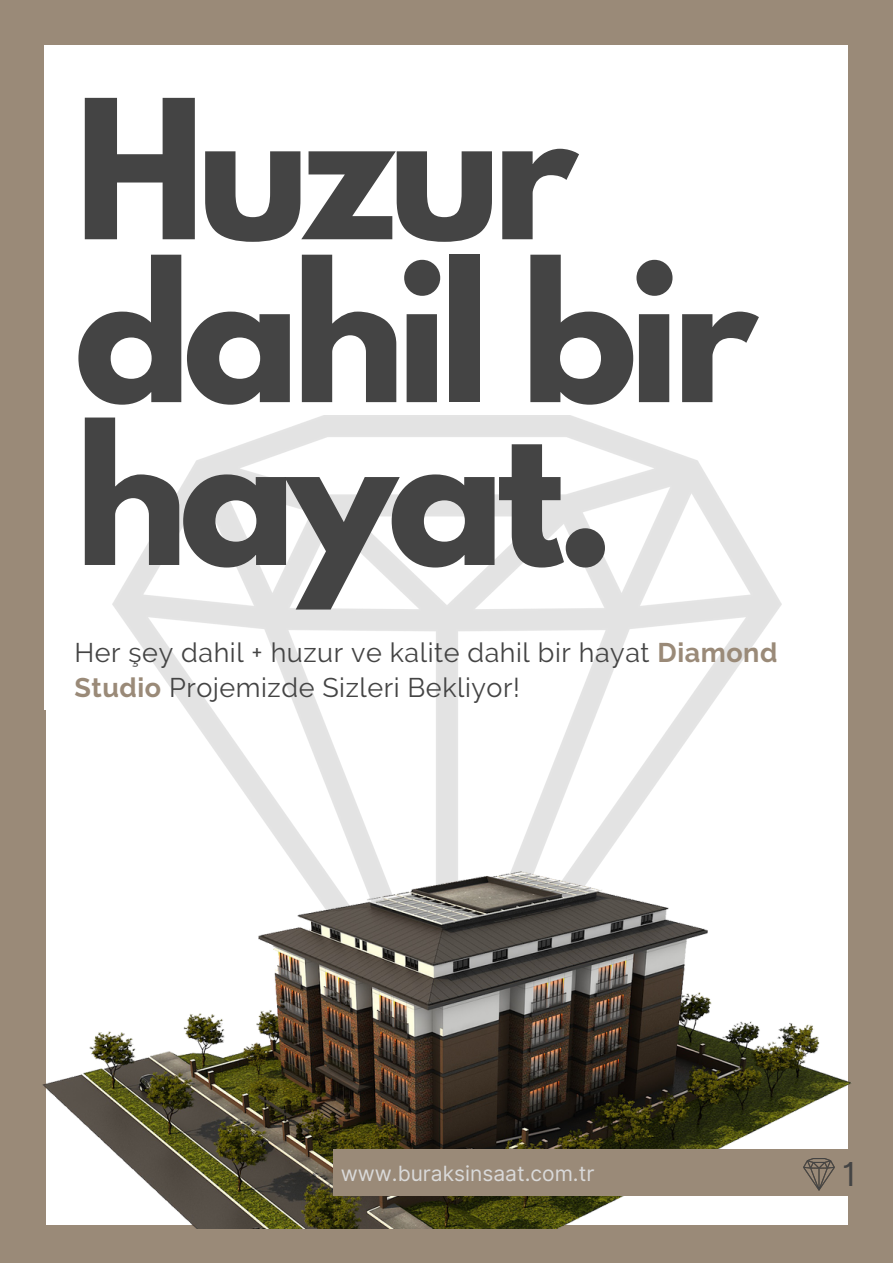
<style>
.page{position:relative;width:893px;height:1264px;background:#fff}
.page>*{position:absolute;margin:0;border:0;box-sizing:border-box;transform-origin:0 0}
.t1{font:700 171.3px/162.8px "League Spartan";letter-spacing:-.05em;color:#444}
.t2{font:33px "Inter";color:#444}
.t3{font:26.85px/34.8px "Raleway";letter-spacing:.02em;color:#444}
.t4{font:21px "Inter";color:#d9d9d9}
.s1{font-weight:700;color:#9a8a78}
</style>
<div class="page">
<div style="left:0;top:0;width:892px;height:1262px;background:#9a8a78"></div>
<div style="left:44px;top:45px;width:803px;height:1182px;background:#fff"></div>
<img style="left:112px;top:415px;width:669px;height:452px">
<img style="left:42px;top:867px;width:810px;height:361px">
<div style="left:333px;top:1149px;width:559px;height:46px;background:#9a8a78"></div>
<img style="left:803px;top:1158px;width:31px;height:32px">
<h1 class="t1" style="left:74px;top:111px;width:684px">Huzur dahil bir hayat.</h1>
<p class="t3" style="left:74px;top:635px;width:704px">Her şey dahil + huzur ve kalite dahil bir hayat <span class="s1">Diamond<br>Studio</span> Projemizde Sizleri Bekliyor!</p>
<p class="t4" style="left:341px;top:1160px;width:255px">www.buraksinsaat.com.tr</p>
<p class="t2" style="left:842px;top:1154px;width:16px">1</p>
</div>
